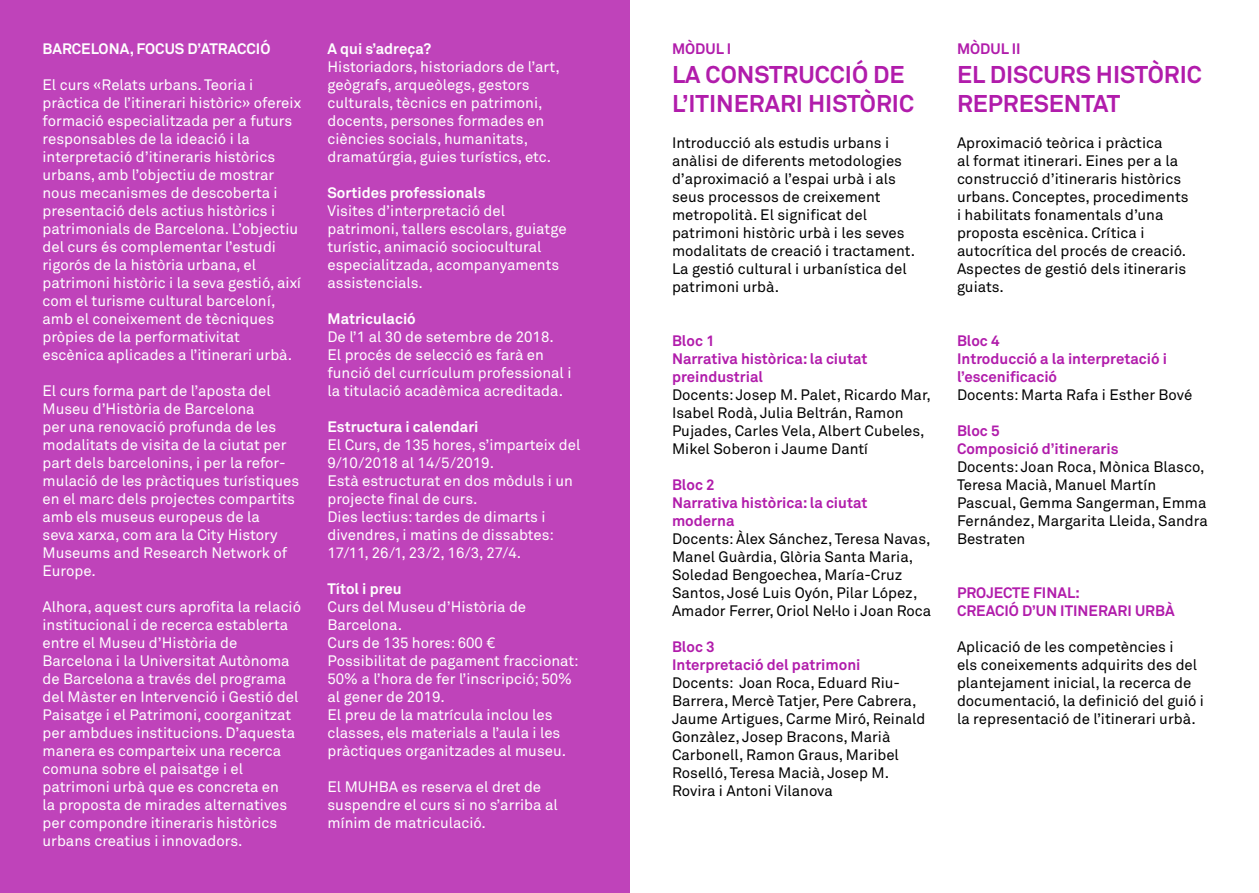
<style>
.page{position:relative;width:1259px;height:893px;background:#fff}
.page>*{position:absolute;margin:0;border:0;box-sizing:border-box;transform-origin:0 0}
.t1{font:700 24px/28.8px "Akkurat Pro";color:#b11cab}
.t2{font:15px/18px "Akkurat Pro";color:#fff}
.t3{font:15px/18px "Akkurat Pro";color:#000}
.t4{font:700 15px/18px "Akkurat Pro";color:#b11cab}
.t5{font:700 15px "Akkurat Pro";color:#fff}
</style>
<div class="page">
<div style="left:0;top:0;width:629px;height:893px;background:#bf43ba"></div>
<p class="t5" style="left:43px;top:40px;width:229px">BARCELONA, FOCUS D’ATRACCIÓ</p>
<p class="t2" style="left:43px;top:76px;width:260px">El curs «Relats urbans. Teoria i pràctica de l’itinerari històric» ofereix formació especialitzada per a futurs responsables de la ideació i la interpretació d’itineraris històrics urbans, amb l’objectiu de mostrar nous mecanismes de descoberta i presentació dels actius històrics i patrimonials de Barcelona. L’objectiu del curs és complementar l’estudi rigorós de la història urbana, el patrimoni històric i la seva gestió, així com el turisme cultural barceloní, amb el coneixement de tècniques pròpies de la performativitat escènica aplicades a l’itinerari urbà.</p>
<p class="t2" style="left:43px;top:382px;width:258px">El curs forma part de l’aposta del<br>Museu d’Història de Barcelona<br>per una renovació profunda de les modalitats de visita de la ciutat per part dels barcelonins, i per la refor&shy;mulació de les pràctiques turístiques en el marc dels projectes compartits amb els museus europeus de la<br>seva xarxa, com ara la City History<br>Museums and Research Network of<br>Europe.</p>
<p class="t2" style="left:43px;top:598px;width:260px">Alhora, aquest curs aprofita la relació institucional i de recerca establerta entre el Museu d’Història de Barcelona i la Universitat Autònoma de Barcelona a través del programa del Màster en Intervenció i Gestió del Paisatge i el Patrimoni, coorganitzat per ambdues institucions. D’aquesta manera es comparteix una recerca comuna sobre el paisatge i el patrimoni urbà que es concreta en<br>la proposta de mirades alternatives per compondre itineraris històrics urbans creatius i innovadors.</p>
<p class="t5" style="left:327px;top:40px;width:105px">A qui s’adreça?</p>
<p class="t2" style="left:327px;top:58px;width:234px">Historiadors, historiadors de l’art, geògrafs, arqueòlegs, gestors culturals, tècnics en patrimoni, docents, persones formades en ciències socials, humanitats, dramatúrgia, guies turístics, etc.</p>
<p class="t5" style="left:327px;top:184px;width:159px">Sortides professionals</p>
<p class="t2" style="left:327px;top:202px;width:241px">Visites d’interpretació del patrimoni, tallers escolars, guiatge turístic, animació sociocultural especialitzada, acompanyaments assistencials.</p>
<p class="t5" style="left:327px;top:310px;width:90px">Matriculació</p>
<p class="t2" style="left:327px;top:328px;width:245px">De l’1 al 30 de setembre de 2018.<br>El procés de selecció es farà en funció del currículum professional i la titulació acadèmica acreditada.</p>
<p class="t5" style="left:327px;top:418px;width:153px">Estructura i calendari</p>
<p class="t2" style="left:327px;top:436px;width:254px">El Curs, de 135 hores, s’imparteix del<br>9/10/2018 al 14/5/2019.<br>Està estructurat en dos mòduls i un projecte final de curs.<br>Dies lectius: tardes de dimarts i divendres, i matins de dissabtes:<br>17/11, 26/1, 23/2, 16/3, 27/4.</p>
<p class="t5" style="left:327px;top:580px;width:76px">Títol i preu</p>
<p class="t2" style="left:327px;top:598px;width:253px">Curs del Museu d’Història de<br>Barcelona.<br>Curs de 135 hores: 600 €<br>Possibilitat de pagament fraccionat:<br>50% a l’hora de fer l’inscripció; 50% al gener de 2019.<br>El preu de la matrícula inclou les classes, els materials a l’aula i les pràctiques organitzades al museu.</p>
<p class="t2" style="left:327px;top:778px;width:232px">El MUHBA es reserva el dret de suspendre el curs si no s’arriba al mínim de matriculació.</p>
<p class="t4" style="left:672px;top:40px;width:61px">MÒDUL I</p>
<h1 class="t1" style="left:672px;top:61px;width:243px">LA CONSTRUCCIÓ DE<br>L’ITINERARI HISTÒRIC</h1>
<p class="t3" style="left:672px;top:134px;width:245px">Introducció als estudis urbans i anàlisi de diferents metodologies d’aproximació a l’espai urbà i als seus processos de creixement metropolità. El significat del patrimoni històric urbà i les seves modalitats de creació i tractament.<br>La gestió cultural i urbanística del patrimoni urbà.</p>
<p class="t4" style="left:672px;top:332px;width:197px">Bloc 1<br>Narrativa històrica: la ciutat preindustrial</p>
<p class="t3" style="left:672px;top:386px;width:260px">Docents: Josep M. Palet, Ricardo Mar, Isabel Rodà, Julia Beltrán, Ramon Pujades, Carles Vela, Albert Cubeles, Mikel Soberon i Jaume Dantí</p>
<p class="t4" style="left:672px;top:476px;width:197px">Bloc 2<br>Narrativa històrica: la ciutat moderna</p>
<p class="t3" style="left:672px;top:530px;width:261px">Docents: Àlex Sánchez, Teresa Navas, Manel Guàrdia, Glòria Santa Maria, Soledad Bengoechea, María-Cruz Santos, José Luis Oyón, Pilar López, Amador Ferrer, Oriol Nel·lo i Joan Roca</p>
<p class="t4" style="left:672px;top:638px;width:190px">Bloc 3<br>Interpretació del patrimoni</p>
<p class="t3" style="left:672px;top:674px;width:255px">Docents: Joan Roca, Eduard Riu-<br>Barrera, Mercè Tatjer, Pere Cabrera,<br>Jaume Artigues, Carme Miró, Reinald<br>Gonzàlez, Josep Bracons, Marià<br>Carbonell, Ramon Graus, Maribel<br>Roselló, Teresa Macià, Josep M.<br>Rovira i Antoni Vilanova</p>
<p class="t4" style="left:957px;top:40px;width:65px">MÒDUL II</p>
<h1 class="t1" style="left:957px;top:61px;width:246px">EL DISCURS HISTÒRIC<br>REPRESENTAT</h1>
<p class="t3" style="left:957px;top:134px;width:233px">Aproximació teòrica i pràctica<br>al format itinerari. Eines per a la construcció d’itineraris històrics urbans. Conceptes, procediments i habilitats fonamentals d’una proposta escènica. Crítica i autocrítica del procés de creació.<br>Aspectes de gestió dels itineraris guiats.</p>
<p class="t4" style="left:957px;top:332px;width:211px">Bloc 4<br>Introducció a la interpretació i l’escenificació</p>
<p class="t3" style="left:957px;top:386px;width:237px">Docents: Marta Rafa i Esther Bové</p>
<p class="t4" style="left:957px;top:422px;width:163px">Bloc 5<br>Composició d’itineraris</p>
<p class="t3" style="left:957px;top:458px;width:252px">Docents: Joan Roca, Mònica Blasco,<br>Teresa Macià, Manuel Martín<br>Pascual, Gemma Sangerman, Emma<br>Fernández, Margarita Lleida, Sandra<br>Bestraten</p>
<p class="t4" style="left:957px;top:584px;width:219px">PROJECTE FINAL:<br>CREACIÓ D’UN ITINERARI URBÀ</p>
<p class="t3" style="left:957px;top:638px;width:248px">Aplicació de les competències i<br>els coneixements adquirits des del plantejament inicial, la recerca de documentació, la definició del guió i la representació de l’itinerari urbà.</p>
</div>
